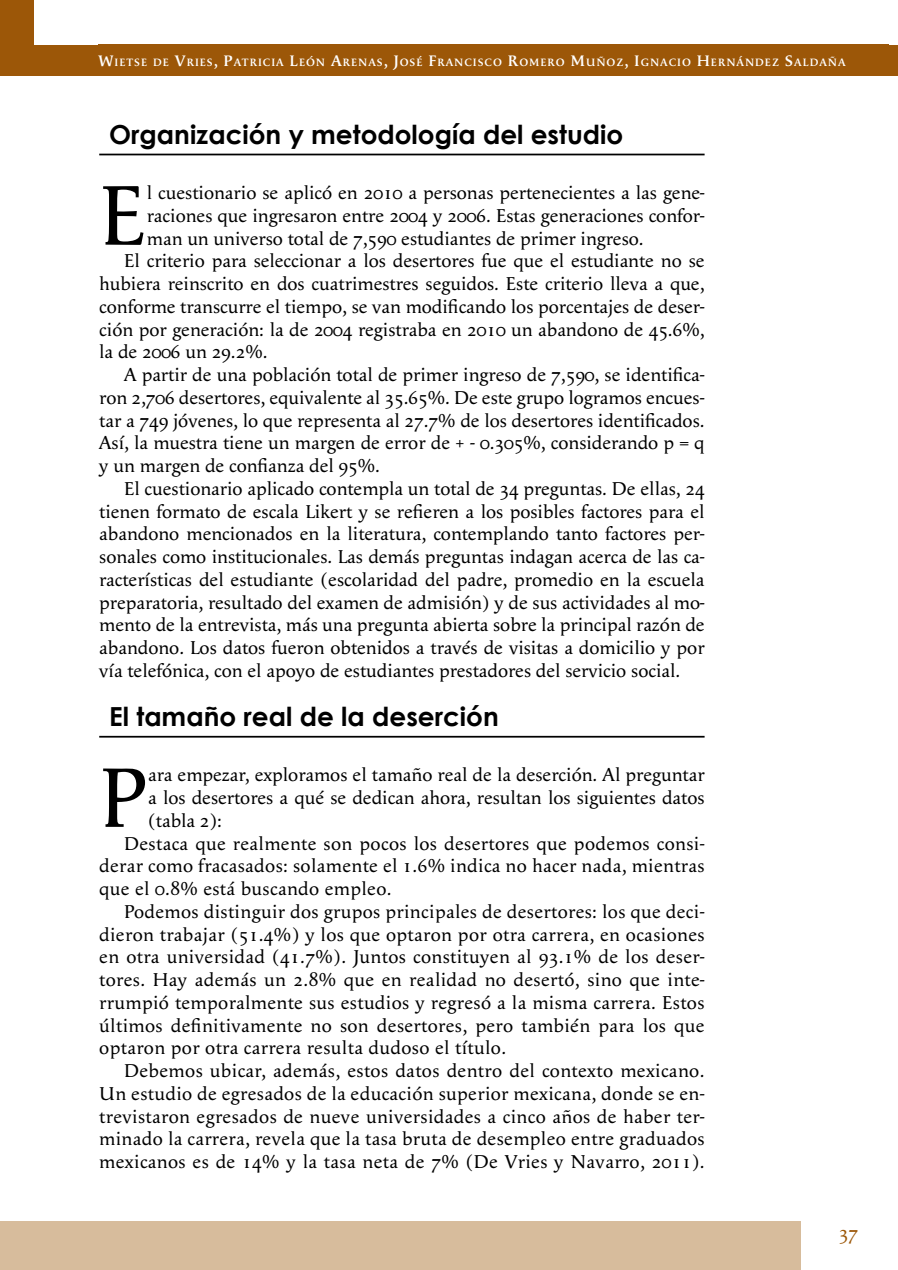
<style>
.page{position:relative;width:898px;height:1270px;background:#fff}
.page>*{position:absolute;margin:0;border:0;box-sizing:border-box;transform-origin:0 0}
.t1{font:87.5px "Apolline";color:#000}
.t2{font:700 26.25px "Century Gothic";color:#000}
.t3{font:19.25px "Apolline";color:#000}
.t4{font:19.25px "Apolline";letter-spacing:.02em;color:#000}
.t5{font:19.25px "Apolline";color:#9c5708}
.t6{font:600 11.03px "Apolline";letter-spacing:.085em;color:#fff}
.s1{font-size:15.75px}
</style>
<div class="page">
<div style="left:0;top:0;width:33px;height:75px;background:#9c5708"></div>
<hr style="left:99px;top:154px;width:605px;height:1px;background:#000">
<hr style="left:99px;top:736px;width:605px;height:2px;background:#000">
<div style="left:0;top:1222px;width:801px;height:48px;background:#d7bc9c"></div>
<div style="left:33px;top:45px;width:865px;height:30px;background:#9c5708"></div>
<div style="left:98px;top:45px;width:790px;height:31px;background:#9c5708"></div>
<p class="t6" style="left:98px;top:56px;width:749px"><span class="s1">W</span>IETSE DE <span class="s1">V</span>RIES<span class="s1">, P</span>ATRICIA <span class="s1">L</span>EÓN <span class="s1">A</span>RENAS<span class="s1">, J</span>OSÉ <span class="s1">F</span>RANCISCO <span class="s1">R</span>OMERO <span class="s1">M</span>UÑOZ<span class="s1">, I</span>GNACIO <span class="s1">H</span>ERNÁNDEZ <span class="s1">S</span>ALDAÑA</p>
<h2 class="t2" style="left:109px;top:118px;width:515px">Organización y metodología del estudio</h2>
<h1 class="t1" style="left:99px;top:164px;width:49px">E</h1>
<p class="t3" style="left:147px;top:181px;width:559px">l cuestionario se aplicó en 2010 a personas pertenecientes a las gene-</p>
<p class="t3" style="left:147px;top:204px;width:559px">raciones que ingresaron entre 2004 y 2006. Estas generaciones confor-</p>
<p class="t3" style="left:147px;top:227px;width:498px">man un universo total de 7,590 estudiantes de primer ingreso.</p>
<p class="t3" style="left:124px;top:250px;width:582px">El criterio para seleccionar a los desertores fue que el estudiante no se</p>
<p class="t3" style="left:99px;top:272px;width:607px">hubiera reinscrito en dos cuatrimestres seguidos. Este criterio lleva a que,</p>
<p class="t3" style="left:99px;top:295px;width:607px">conforme transcurre el tiempo, se van modificando los porcentajes de deser-</p>
<p class="t3" style="left:99px;top:318px;width:607px">ción por generación: la de 2004 registraba en 2010 un abandono de 45.6%,</p>
<p class="t3" style="left:99px;top:341px;width:170px">la de 2006 un 29.2%.</p>
<p class="t3" style="left:124px;top:363px;width:582px">A partir de una población total de primer ingreso de 7,590, se identifica-</p>
<p class="t3" style="left:99px;top:386px;width:607px">ron 2,706 desertores, equivalente al 35.65%. De este grupo logramos encues-</p>
<p class="t3" style="left:99px;top:409px;width:607px">tar a 749 jóvenes, lo que representa al 27.7% de los desertores identificados.</p>
<p class="t3" style="left:99px;top:432px;width:607px">Así, la muestra tiene un margen de error de + - 0.305%, considerando p = q</p>
<p class="t3" style="left:99px;top:454px;width:282px">y un margen de confianza del 95%.</p>
<p class="t3" style="left:124px;top:477px;width:582px">El cuestionario aplicado contempla un total de 34 preguntas. De ellas, 24</p>
<p class="t3" style="left:99px;top:500px;width:607px">tienen formato de escala Likert y se refieren a los posibles factores para el</p>
<p class="t3" style="left:99px;top:523px;width:607px">abandono mencionados en la literatura, contemplando tanto factores per-</p>
<p class="t3" style="left:99px;top:545px;width:607px">sonales como institucionales. Las demás preguntas indagan acerca de las ca-</p>
<p class="t3" style="left:99px;top:568px;width:607px">racterísticas del estudiante (escolaridad del padre, promedio en la escuela</p>
<p class="t3" style="left:99px;top:591px;width:607px">preparatoria, resultado del examen de admisión) y de sus actividades al mo-</p>
<p class="t3" style="left:99px;top:614px;width:607px">mento de la entrevista, más una pregunta abierta sobre la principal razón de</p>
<p class="t3" style="left:99px;top:636px;width:607px">abandono. Los datos fueron obtenidos a través de visitas a domicilio y por</p>
<p class="t3" style="left:99px;top:659px;width:582px">vía telefónica, con el apoyo de estudiantes prestadores del servicio social.</p>
<h2 class="t2" style="left:109px;top:700px;width:391px">El tamaño real de la deserción</h2>
<h1 class="t1" style="left:99px;top:746px;width:50px">P</h1>
<p class="t3" style="left:148px;top:764px;width:558px">ara empezar, exploramos el tamaño real de la deserción. Al preguntar</p>
<p class="t3" style="left:148px;top:786px;width:558px">a los desertores a qué se dedican ahora, resultan los siguientes datos</p>
<p class="t3" style="left:148px;top:809px;width:75px">(tabla 2):</p>
<p class="t4" style="left:124px;top:832px;width:582px">Destaca que realmente son pocos los desertores que podemos consi-</p>
<p class="t4" style="left:99px;top:855px;width:607px">derar como fracasados: solamente el 1.6% indica no hacer nada, mientras</p>
<p class="t4" style="left:99px;top:877px;width:294px">que el 0.8% está buscando empleo.</p>
<p class="t4" style="left:124px;top:900px;width:582px">Podemos distinguir dos grupos principales de desertores: los que deci-</p>
<p class="t4" style="left:99px;top:923px;width:607px">dieron trabajar (51.4%) y los que optaron por otra carrera, en ocasiones</p>
<p class="t4" style="left:99px;top:946px;width:607px">en otra universidad (41.7%). Juntos constituyen al 93.1% de los deser-</p>
<p class="t4" style="left:99px;top:968px;width:607px">tores. Hay además un 2.8% que en realidad no desertó, sino que inte-</p>
<p class="t4" style="left:99px;top:991px;width:607px">rrumpió temporalmente sus estudios y regresó a la misma carrera. Estos</p>
<p class="t4" style="left:99px;top:1014px;width:607px">últimos definitivamente no son desertores, pero también para los que</p>
<p class="t4" style="left:99px;top:1037px;width:408px">optaron por otra carrera resulta dudoso el título.</p>
<p class="t4" style="left:124px;top:1059px;width:582px">Debemos ubicar, además, estos datos dentro del contexto mexicano.</p>
<p class="t4" style="left:99px;top:1082px;width:607px">Un estudio de egresados de la educación superior mexicana, donde se en-</p>
<p class="t4" style="left:99px;top:1105px;width:607px">trevistaron egresados de nueve universidades a cinco años de haber ter-</p>
<p class="t4" style="left:99px;top:1128px;width:607px">minado la carrera, revela que la tasa bruta de desempleo entre graduados</p>
<p class="t4" style="left:99px;top:1150px;width:607px">mexicanos es de 14% y la tasa neta de 7% (De Vries y Navarro, 2011).</p>
<p class="t5" style="left:839px;top:1221px;width:21px">37</p>
</div>
